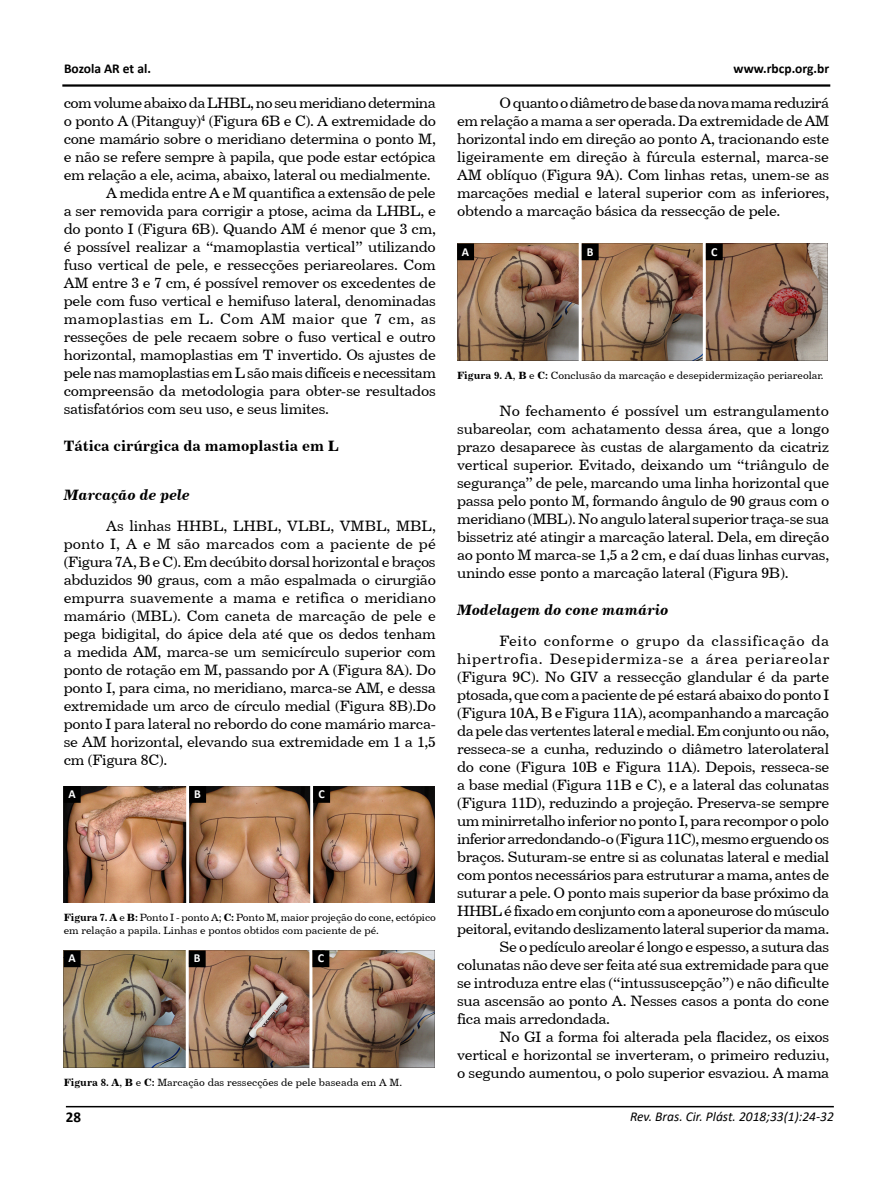
<style>
.page{position:relative;width:893px;height:1191px;background:#fff}
.page>*{position:absolute;margin:0;border:0;box-sizing:border-box;transform-origin:0 0}
.t1{font:15px/18px "Century 731 BT Roman A";letter-spacing:-.02em;color:#000;text-align:justify}
.t2{font:15px "Century 731 BT Roman A";letter-spacing:.04em;color:#000}
.t3{font:15px "Century 731 BT Bold Italic A";color:#000}
.t4{font:15px "Century 731 BT Roman A";letter-spacing:.025em;color:#000}
.t5{font:15px "Century 731 BT Bold A";color:#000}
.t6{font:700 15px "Calibri";color:#000}
.t7{font:italic 13.5px "Calibri";color:#000}
.t8{font:700 13.5px "Calibri";color:#000}
.t9{font:700 12.3px "Calibri";color:#fff}
.t10{font:10.5px/13.2px "Century 731 BT Roman A";color:#000}
.s1{font-family:"Century 731 BT Bold A"}
</style>
<div class="page">
<hr style="left:66px;top:1106px;width:768px;height:1px;background:#000">
<hr style="left:62px;top:84px;width:768px;height:3px;background:#000">
<img style="left:64px;top:786px;width:371px;height:116px">
<hr style="left:186px;top:783px;width:3px;height:122px;background:#fff">
<hr style="left:310px;top:783px;width:3px;height:122px;background:#fff">
<div style="left:64px;top:787px;width:16px;height:15px;background:#000"></div>
<div style="left:64px;top:786px;width:17px;height:17px;border:2px solid #000"></div>
<div style="left:190px;top:787px;width:15px;height:15px;background:#000"></div>
<div style="left:189px;top:786px;width:17px;height:17px;border:2px solid #000"></div>
<div style="left:314px;top:787px;width:15px;height:15px;background:#000"></div>
<div style="left:313px;top:786px;width:17px;height:17px;border:2px solid #000"></div>
<img style="left:64px;top:950px;width:371px;height:117px">
<hr style="left:186px;top:949px;width:3px;height:122px;background:#fff">
<hr style="left:309px;top:947px;width:3px;height:122px;background:#fff">
<div style="left:64px;top:951px;width:16px;height:15px;background:#000"></div>
<div style="left:64px;top:950px;width:17px;height:17px;border:2px solid #000"></div>
<div style="left:190px;top:951px;width:15px;height:15px;background:#000"></div>
<div style="left:189px;top:950px;width:17px;height:17px;border:2px solid #000"></div>
<div style="left:313px;top:951px;width:16px;height:15px;background:#000"></div>
<div style="left:312px;top:950px;width:17px;height:17px;border:2px solid #000"></div>
<img style="left:457px;top:243px;width:371px;height:118px">
<hr style="left:579px;top:241px;width:3px;height:122px;background:#fff">
<hr style="left:703px;top:241px;width:3px;height:122px;background:#fff">
<div style="left:707px;top:244px;width:15px;height:15px;background:#000"></div>
<div style="left:706px;top:243px;width:17px;height:17px;border:2px solid #000"></div>
<div style="left:582px;top:244px;width:16px;height:15px;background:#000"></div>
<div style="left:582px;top:243px;width:17px;height:17px;border:2px solid #000"></div>
<div style="left:458px;top:244px;width:15px;height:15px;background:#000"></div>
<div style="left:457px;top:243px;width:17px;height:17px;border:2px solid #000"></div>
<p class="t8" style="left:64px;top:59px;width:88px">Bozola AR et al.</p>
<p class="t8" style="left:734px;top:59px;width:97px">www.rbcp.org.br</p>
<p class="t1" style="left:64px;top:94px;width:373px">com volume abaixo da LHBL, no seu meridiano determina</p>
<p class="t1" style="left:64px;top:112px;width:374px">o ponto A (Pitanguy)<sup>4</sup> (Figura 6B e C). A extremidade do</p>
<p class="t1" style="left:64px;top:130px;width:374px">cone mamário sobre o meridiano determina o ponto M,</p>
<p class="t1" style="left:64px;top:148px;width:374px">e não se refere sempre à papila, que pode estar ectópica</p>
<p class="t1" style="left:64px;top:166px;width:369px">em relação a ele, acima, abaixo, lateral ou medialmente.</p>
<p class="t1" style="left:106px;top:184px;width:331px">A medida entre A e M quantifica a extensão de pele</p>
<p class="t1" style="left:64px;top:202px;width:374px">a ser removida para corrigir a ptose, acima da LHBL, e</p>
<p class="t1" style="left:64px;top:220px;width:374px">do ponto I (Figura 6B). Quando AM é menor que 3 cm,</p>
<p class="t1" style="left:64px;top:238px;width:373px">é possível realizar a “mamoplastia vertical” utilizando</p>
<p class="t1" style="left:64px;top:256px;width:373px">fuso vertical de pele, e ressecções periareolares. Com</p>
<p class="t1" style="left:64px;top:274px;width:374px">AM entre 3 e 7 cm, é possível remover os excedentes de</p>
<p class="t1" style="left:64px;top:292px;width:374px">pele com fuso vertical e hemifuso lateral, denominadas</p>
<p class="t4" style="left:64px;top:310px;width:374px">mamoplastias em L. Com AM maior que 7 cm, as</p>
<p class="t1" style="left:64px;top:328px;width:374px">resseções de pele recaem sobre o fuso vertical e outro</p>
<p class="t1" style="left:64px;top:346px;width:374px">horizontal, mamoplastias em T invertido. Os ajustes de</p>
<p class="t1" style="left:64px;top:364px;width:374px">pele nas mamoplastias em L são mais difíceis e necessitam</p>
<p class="t1" style="left:64px;top:382px;width:374px">compreensão da metodologia para obter-se resultados</p>
<p class="t1" style="left:64px;top:400px;width:267px">satisfatórios com seu uso, e seus limites.</p>
<p class="t5" style="left:64px;top:436px;width:277px">Tática cirúrgica da mamoplastia em L</p>
<p class="t3" style="left:64px;top:486px;width:128px">Marcação de pele</p>
<p class="t1" style="left:64px;top:517px;width:374px;text-indent:43px">As linhas HHBL, LHBL, VLBL, VMBL, MBL, ponto I, A e M são marcados com a paciente de pé (Figura 7A, B e C). Em decúbito dorsal horizontal e braços abduzidos 90 graus, com a mão espalmada o cirurgião empurra suavemente a mama e retifica o meridiano mamário (MBL). Com caneta de marcação de pele e pega bidigital, do ápice dela até que os dedos tenham a medida AM, marca-se um semicírculo superior com ponto de rotação em M, passando por A (Figura 8A). Do ponto I, para cima, no meridiano, marca-se AM, e dessa extremidade um arco de círculo medial (Figura 8B).Do ponto I para lateral no rebordo do cone mamário marca&shy;se AM horizontal, elevando sua extremidade em 1 a 1,5 cm (Figura 8C).</p>
<p class="t1" style="left:457px;top:94px;width:374px;text-indent:43px">O quanto o diâmetro de base da nova mama reduzirá em relação a mama a ser operada. Da extremidade de AM horizontal indo em direção ao ponto A, tracionando este ligeiramente em direção à fúrcula esternal, marca-se AM oblíquo (Figura 9A). Com linhas retas, unem-se as marcações medial e lateral superior com as inferiores, obtendo a marcação básica da ressecção de pele.</p>
<p class="t9" style="left:462px;top:243px;width:9px">A</p>
<p class="t9" style="left:587px;top:243px;width:8px">B</p>
<p class="t9" style="left:711px;top:243px;width:8px">C</p>
<p class="t10" style="left:457px;top:369px;width:368px"><span class="s1">Figura 9. A</span>, <span class="s1">B</span> e <span class="s1">C:</span> Conclusão da marcação e desepidermização periareolar.</p>
<p class="t1" style="left:457px;top:402px;width:374px;text-indent:43px">No fechamento é possível um estrangulamento subareolar, com achatamento dessa área, que a longo prazo desaparece às custas de alargamento da cicatriz vertical superior. Evitado, deixando um “triângulo de segurança” de pele, marcando uma linha horizontal que passa pelo ponto M, formando ângulo de 90 graus com o meridiano (MBL). No angulo lateral superior traça-se sua bissetriz até atingir a marcação lateral. Dela, em direção ao ponto M marca-se 1,5 a 2 cm, e daí duas linhas curvas, unindo esse ponto a marcação lateral (Figura 9B).</p>
<p class="t3" style="left:457px;top:600px;width:213px">Modelagem do cone mamário</p>
<p class="t2" style="left:500px;top:631px;width:331px">Feito conforme o grupo da classificação da</p>
<p class="t2" style="left:457px;top:649px;width:374px">hipertrofia. Desepidermiza-se a área periareolar</p>
<p class="t1" style="left:457px;top:667px;width:374px">(Figura 9C). No GIV a ressecção glandular é da parte</p>
<p class="t1" style="left:457px;top:685px;width:374px">ptosada, que com a paciente de pé estará abaixo do ponto I</p>
<p class="t1" style="left:457px;top:703px;width:374px">(Figura 10A, B e Figura 11A), acompanhando a marcação</p>
<p class="t1" style="left:457px;top:721px;width:374px">da pele das vertentes lateral e medial. Em conjunto ou não,</p>
<p class="t1" style="left:457px;top:739px;width:373px">resseca-se a cunha, reduzindo o diâmetro laterolateral</p>
<p class="t1" style="left:457px;top:757px;width:374px">do cone (Figura 10B e Figura 11A). Depois, resseca-se</p>
<p class="t1" style="left:457px;top:775px;width:374px">a base medial (Figura 11B e C), e a lateral das colunatas</p>
<p class="t1" style="left:457px;top:793px;width:374px">(Figura 11D), reduzindo a projeção. Preserva-se sempre</p>
<p class="t1" style="left:457px;top:811px;width:374px">um minirretalho inferior no ponto I, para recompor o polo</p>
<p class="t1" style="left:457px;top:829px;width:374px">inferior arredondando-o (Figura 11C), mesmo erguendo os</p>
<p class="t1" style="left:457px;top:847px;width:374px">braços. Suturam-se entre si as colunatas lateral e medial</p>
<p class="t1" style="left:457px;top:865px;width:374px">com pontos necessários para estruturar a mama, antes de</p>
<p class="t1" style="left:457px;top:883px;width:374px">suturar a pele. O ponto mais superior da base próximo da</p>
<p class="t1" style="left:457px;top:901px;width:374px">HHBL é fixado em conjunto com a aponeurose do músculo</p>
<p class="t1" style="left:457px;top:919px;width:374px">peitoral, evitando deslizamento lateral superior da mama.</p>
<p class="t1" style="left:500px;top:937px;width:331px">Se o pedículo areolar é longo e espesso, a sutura das</p>
<p class="t1" style="left:457px;top:955px;width:373px">colunatas não deve ser feita até sua extremidade para que</p>
<p class="t1" style="left:457px;top:973px;width:374px">se introduza entre elas (“intussuscepção”) e não dificulte</p>
<p class="t1" style="left:457px;top:991px;width:374px">sua ascensão ao ponto A. Nesses casos a ponta do cone</p>
<p class="t1" style="left:457px;top:1009px;width:154px">fica mais arredondada.</p>
<p class="t1" style="left:500px;top:1027px;width:331px">No GI a forma foi alterada pela flacidez, os eixos</p>
<p class="t1" style="left:457px;top:1045px;width:374px">vertical e horizontal se inverteram, o primeiro reduziu,</p>
<p class="t1" style="left:457px;top:1063px;width:374px">o segundo aumentou, o polo superior esvaziou. A mama</p>
<p class="t9" style="left:69px;top:785px;width:9px">A</p>
<p class="t9" style="left:194px;top:785px;width:8px">B</p>
<p class="t9" style="left:318px;top:785px;width:8px">C</p>
<p class="t10" style="left:64px;top:910px;width:374px"><span class="s1">Figura 7. A</span> e <span class="s1">B:</span> Ponto I - ponto A; <span class="s1">C:</span> Ponto M, maior projeção do cone, ectópico em relação a papila. Linhas e pontos obtidos com paciente de pé.</p>
<p class="t9" style="left:69px;top:949px;width:9px">A</p>
<p class="t9" style="left:194px;top:949px;width:8px">B</p>
<p class="t9" style="left:318px;top:949px;width:8px">C</p>
<p class="t10" style="left:64px;top:1075px;width:340px"><span class="s1">Figura 8. A</span>, <span class="s1">B</span> e <span class="s1">C:</span> Marcação das ressecções de pele baseada em A M.</p>
<p class="t6" style="left:66px;top:1106px;width:17px">28</p>
<p class="t7" style="left:630px;top:1107px;width:205px">Rev. Bras. Cir. Plást. 2018;33(1):24-32</p>
</div>
